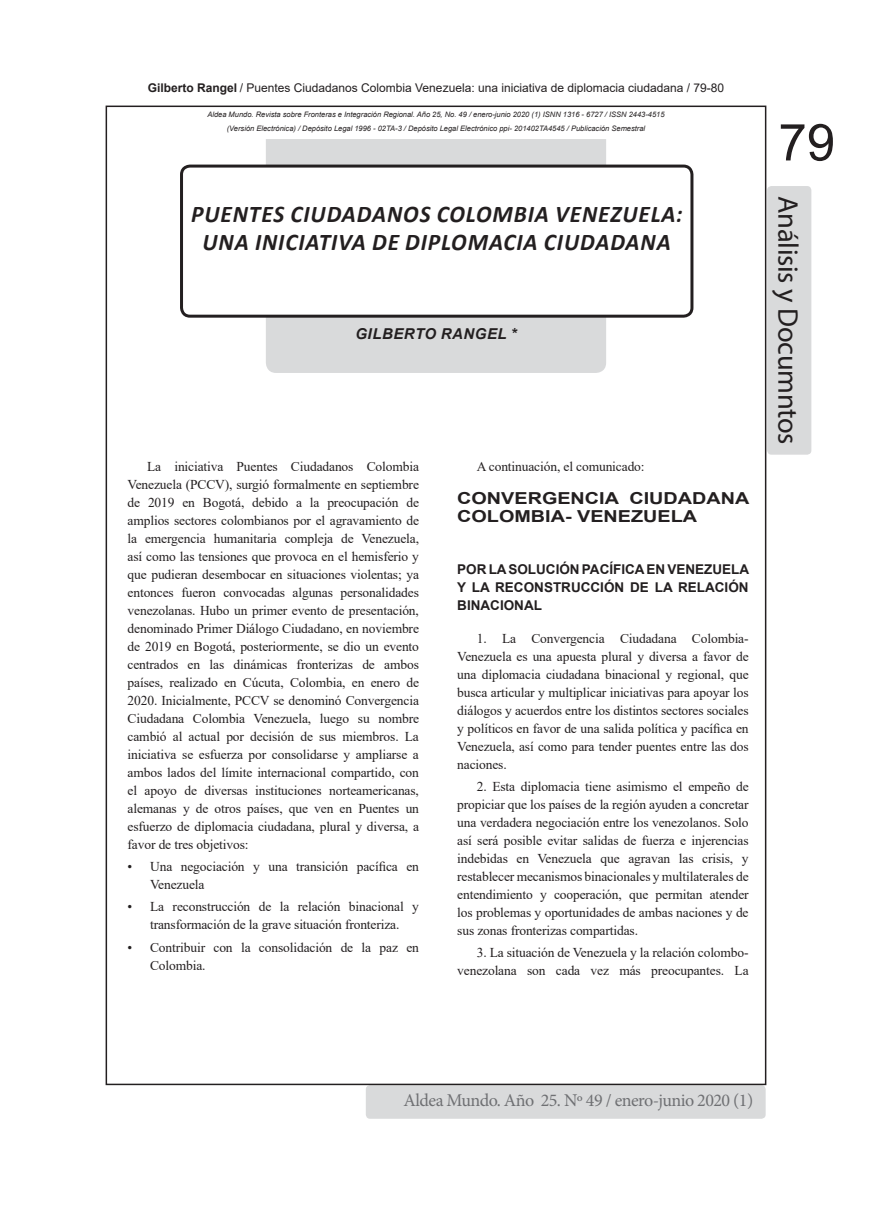
<style>
.page{position:relative;width:872px;height:1212px;background:#fff}
.page>*{position:absolute;margin:0;border:0;box-sizing:border-box;transform-origin:0 0}
.t1{font:51px "Arial";color:#231f20}
.t2{font:28.5px "Myriad Pro";letter-spacing:-.01em;color:#231f20}
.t3{font:italic 700 24px/28.5px "Calibri";letter-spacing:.04em;color:#231f20;text-align:center}
.t4{font:18px "Minion Pro";letter-spacing:-.03em;color:#6f7073}
.t5{font:700 16.5px/18px "Arial";color:#231f20;scale:1.2 1}
.t6{font:italic 700 15px "Arial";letter-spacing:.035em;color:#231f20}
.t7{font:13.5px/18px "Times New Roman";letter-spacing:-.01em;color:#231f20;text-align:justify}
.t8{font:700 13.5px/18px "Arial";color:#231f20;text-align:justify}
.t9{font:12px "Arial";color:#231f20}
.t10{font:italic 7.5px/13.5px "Arial";color:#231f20;text-align:center}
.s1{font-weight:700}
</style>
<div class="page">
<div style="left:366px;top:1085px;width:399px;height:34px;background:#d9dadb;border-radius:4px"></div>
<div style="left:266px;top:139px;width:340px;height:234px;background:#d9dadb"></div>
<div style="left:767px;top:186px;width:44px;height:269px;background:#d9dadb;border-radius:4px"></div>
<div style="left:181px;top:166px;width:511px;height:150px;background:#fff;border-radius:9px"></div>
<div style="left:180px;top:165px;width:513px;height:153px;border:3px solid #231f20;border-radius:9px"></div>
<p class="t9" style="left:148px;top:79px;width:578px"><span class="s1">Gilberto Rangel</span> / Puentes Ciudadanos Colombia Venezuela: una iniciativa de diplomacia ciudadana / 79-80</p>
<p class="t10" style="left:207px;top:108px;width:459px">Aldea Mundo. Revista sobre Fronteras e Integración Regional. Año 25, No. 49 / enero-junio 2020 (1) ISNN 1316 - 6727 / ISSN 2443-4515 (Versión Electrónica) / Depósito Legal 1996 - 02TA-3 / Depósito Legal Electrónico ppi- 201402TA4545 / Publicación Semestral</p>
<h3 class="t3" style="left:191px;top:199px;width:493px">PUENTES CIUDADANOS COLOMBIA VENEZUELA:<br>UNA INICIATIVA DE DIPLOMACIA CIUDADANA</h3>
<p class="t6" style="left:355px;top:324px;width:163px">GILBERTO RANGEL *</p>
<p class="t7" style="left:128px;top:457px;width:293px;text-indent:20px">La iniciativa Puentes Ciudadanos Colombia Venezuela (PCCV), surgió formalmente en septiembre de 2019 en Bogotá, debido a la preocupación de amplios sectores colombianos por el agravamiento de la emergencia humanitaria compleja de Venezuela, así como las tensiones que provoca en el hemisferio y que pudieran desembocar en situaciones violentas; ya entonces fueron convocadas algunas personalidades venezolanas. Hubo un primer evento de presentación, denominado Primer Diálogo Ciudadano, en noviembre de 2019 en Bogotá, posteriormente, se dio un evento centrados en las dinámicas fronterizas de ambos países, realizado en Cúcuta, Colombia, en enero de 2020. Inicialmente, PCCV se denominó Convergencia Ciudadana Colombia Venezuela, luego su nombre cambió al actual por decisión de sus miembros. La iniciativa se esfuerza por consolidarse y ampliarse a ambos lados del límite internacional compartido, con el apoyo de diversas instituciones norteamericanas, alemanas y de otros países, que ven en Puentes un esfuerzo de diplomacia ciudadana, plural y diversa, a favor de tres objetivos:</p>
<p class="t7" style="left:150px;top:857px;width:270px;text-indent:-22px">• Una negociación y una transición pacífica en<br>Venezuela</p>
<p class="t7" style="left:128px;top:897px;width:293px;text-align:center">• La reconstrucción de la relación binacional y transformación de la grave situación fronteriza.</p>
<p class="t7" style="left:150px;top:938px;width:270px;text-indent:-22px">• Contribuir con la consolidación de la paz en<br>Colombia.</p>
<p class="t7" style="left:477px;top:457px;width:169px">A continuación, el comunicado:</p>
<p class="t5" style="left:457px;top:489px;width:245px">CONVERGENCIA CIUDADANA<br>COLOMBIA- VENEZUELA</p>
<p class="t8" style="left:457px;top:560px;width:293px">POR LA SOLUCIÓN PACÍFICA EN VENEZUELA Y LA RECONSTRUCCIÓN DE LA RELACIÓN BINACIONAL</p>
<p class="t7" style="left:457px;top:629px;width:293px;text-indent:20px">1. La Convergencia Ciudadana Colombia-Venezuela es una apuesta plural y diversa a favor de una diplomacia ciudadana binacional y regional, que busca articular y multiplicar iniciativas para apoyar los diálogos y acuerdos entre los distintos sectores sociales y políticos en favor de una salida política y pacífica en Venezuela, así como para tender puentes entre las dos naciones.</p>
<p class="t7" style="left:457px;top:777px;width:293px;text-indent:20px">2. Esta diplomacia tiene asimismo el empeño de propiciar que los países de la región ayuden a concretar una verdadera negociación entre los venezolanos. Solo así será posible evitar salidas de fuerza e injerencias indebidas en Venezuela que agravan las crisis, y restablecer mecanismos binacionales y multilaterales de entendimiento y cooperación, que permitan atender los problemas y oportunidades de ambas naciones y de sus zonas fronterizas compartidas.</p>
<p class="t7" style="left:457px;top:943px;width:293px;text-align:right">3. La situación de Venezuela y la relación colombo&shy;venezolana son cada vez más preocupantes. La</p>
<h1 class="t1" style="left:778px;top:107px;width:58px">79</h1>
<h2 class="t2" style="left:805px;top:196px;width:250px;rotate:90deg">Análisis y Documntos</h2>
<h3 class="t4" style="left:403px;top:1088px;width:351px">Aldea Mundo. Año 25. Nº 49 / enero-junio 2020 (1)</h3>
</div>
